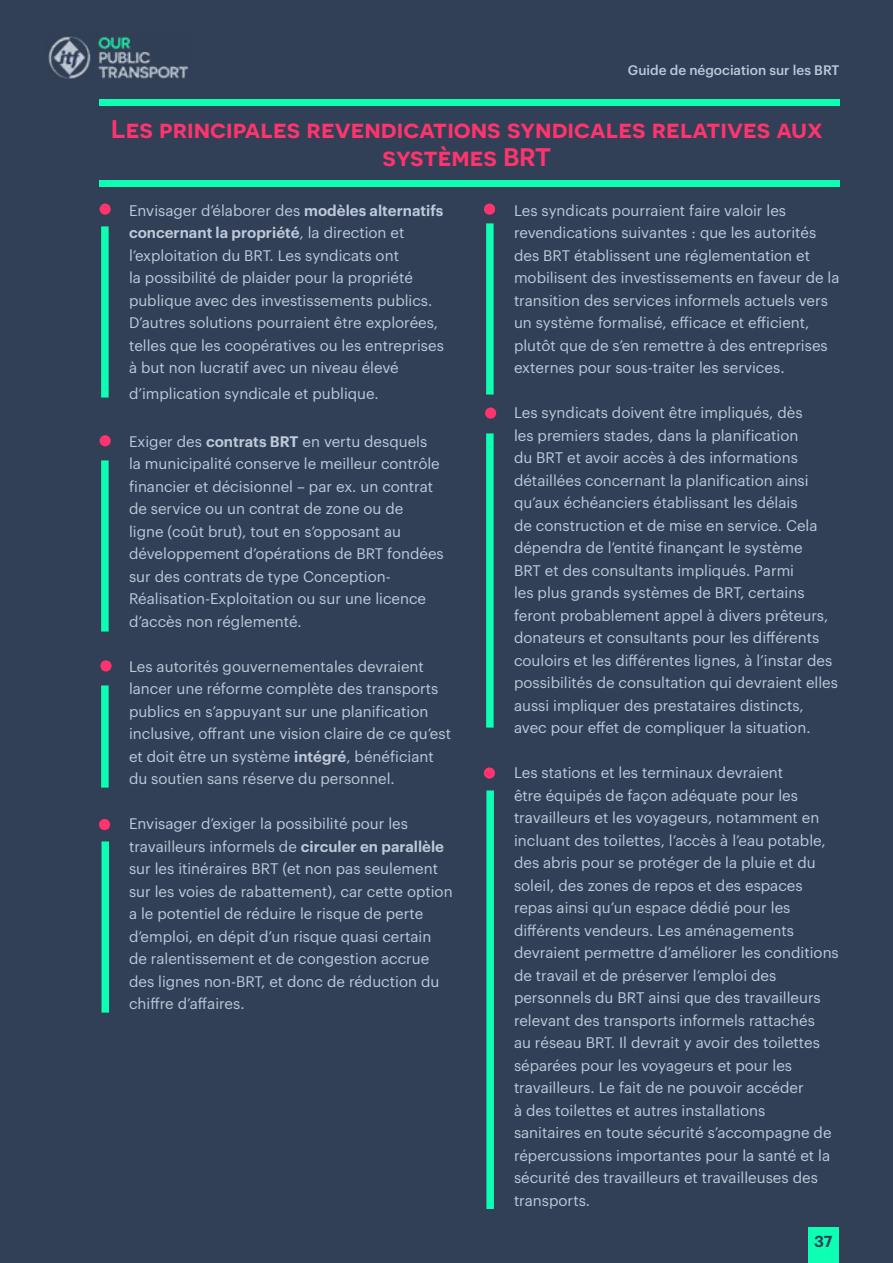
<style>
.page{position:relative;width:893px;height:1263px;background:#314056}
.page>*{position:absolute;margin:0;border:0;box-sizing:border-box;transform-origin:0 0}
.t1{font:600 25.5px/28.5px "Novecentosanswide";color:#ff336d;text-align:center}
.t2{font:600 15.6px "Graphik";color:#314056}
.t3{font:15px/22.5px "Graphik";color:#bec9da}
.t4{font:500 13.5px "Graphik";color:#bec9da}
.s1{font-weight:600}
</style>
<div class="page">
<img style="left:48px;top:36px;width:141px;height:43px">
<div style="left:808px;top:1227px;width:31px;height:36px;background:#0dffb4"></div>
<div style="left:99px;top:180px;width:740px;height:6px;background:#0dffb4"></div>
<div style="left:99px;top:99px;width:740px;height:6px;background:#0dffb4"></div>
<div style="left:100px;top:204px;width:11px;height:11px;background:#ff336d;border-radius:50%"></div>
<div style="left:100px;top:435px;width:11px;height:11px;background:#ff336d;border-radius:50%"></div>
<div style="left:99px;top:819px;width:11px;height:11px;background:#ff336d;border-radius:50%"></div>
<div style="left:484px;top:204px;width:11px;height:11px;background:#ff336d;border-radius:50%"></div>
<div style="left:485px;top:407px;width:11px;height:12px;background:#ff336d;border-radius:50%"></div>
<div style="left:484px;top:767px;width:11px;height:12px;background:#ff336d;border-radius:50%"></div>
<div style="left:486px;top:790px;width:8px;height:419px;background:#0dffb4"></div>
<div style="left:101px;top:685px;width:8px;height:102px;background:#0dffb4"></div>
<div style="left:102px;top:841px;width:7px;height:171px;background:#0dffb4"></div>
<div style="left:101px;top:460px;width:8px;height:171px;background:#0dffb4"></div>
<div style="left:101px;top:226px;width:8px;height:171px;background:#0dffb4"></div>
<div style="left:486px;top:223px;width:8px;height:171px;background:#0dffb4"></div>
<div style="left:486px;top:433px;width:8px;height:294px;background:#0dffb4"></div>
<div style="left:100px;top:660px;width:12px;height:11px;background:#ff336d;border-radius:50%"></div>
<p class="t4" style="left:628px;top:60px;width:213px">Guide de négociation sur les BRT</p>
<h1 class="t1" style="left:111px;top:114px;width:713px">Les principales revendications syndicales relatives aux systèmes BRT</h1>
<p class="t3" style="left:514px;top:198px;width:327px">Les syndicats pourraient faire valoir les revendications suivantes : que les autorités des BRT établissent une réglementation et mobilisent des investissements en faveur de la transition des services informels actuels vers un système formalisé, efficace et efficient, plutôt que de s’en remettre à des entreprises externes pour sous-traiter les services.</p>
<p class="t3" style="left:514px;top:400px;width:326px">Les syndicats doivent être impliqués, dès<br>les premiers stades, dans la planification<br>du BRT et avoir accès à des informations détaillées concernant la planification ainsi qu’aux échéanciers établissant les délais<br>de construction et de mise en service. Cela dépendra de l’entité finançant le système<br>BRT et des consultants impliqués. Parmi<br>les plus grands systèmes de BRT, certains feront probablement appel à divers prêteurs, donateurs et consultants pour les différents couloirs et les différentes lignes, à l’instar des possibilités de consultation qui devraient elles aussi impliquer des prestataires distincts, avec pour effet de compliquer la situation.</p>
<p class="t3" style="left:514px;top:760px;width:326px">Les stations et les terminaux devraient<br>être équipés de façon adéquate pour les travailleurs et les voyageurs, notamment en incluant des toilettes, l’accès à l’eau potable, des abris pour se protéger de la pluie et du soleil, des zones de repos et des espaces repas ainsi qu’un espace dédié pour les différents vendeurs. Les aménagements devraient permettre d’améliorer les conditions de travail et de préserver l’emploi des personnels du BRT ainsi que des travailleurs relevant des transports informels rattachés<br>au réseau BRT. Il devrait y avoir des toilettes séparées pour les voyageurs et pour les travailleurs. Le fait de ne pouvoir accéder<br>à des toilettes et autres installations<br>sanitaires en toute sécurité s’accompagne de répercussions importantes pour la santé et la sécurité des travailleurs et travailleuses des transports.</p>
<p class="t3" style="left:129px;top:198px;width:316px">Envisager d’élaborer des <span class="s1">modèles alternatifs concernant la propriété</span>, la direction et l’exploitation du BRT. Les syndicats ont<br>la possibilité de plaider pour la propriété publique avec des investissements publics.<br>D’autres solutions pourraient être explorées, telles que les coopératives ou les entreprises à but non lucratif avec un niveau élevé</p>
<p class="t3" style="left:129px;top:381px;width:251px">d’implication syndicale et publique.</p>
<p class="t3" style="left:129px;top:429px;width:316px">Exiger des <span class="s1">contrats BRT</span> en vertu desquels<br>la municipalité conserve le meilleur contrôle financier et décisionnel – par ex. un contrat de service ou un contrat de zone ou de<br>ligne (coût brut), tout en s’opposant au développement d’opérations de BRT fondées sur des contrats de type Conception-Réalisation-Exploitation ou sur une licence d’accès non réglementé.</p>
<p class="t3" style="left:129px;top:654px;width:324px">Les autorités gouvernementales devraient lancer une réforme complète des transports publics en s’appuyant sur une planification inclusive, offrant une vision claire de ce qu’est et doit être un système <span class="s1">intégré</span>, bénéficiant du soutien sans réserve du personnel.</p>
<p class="t3" style="left:129px;top:811px;width:325px">Envisager d’exiger la possibilité pour les travailleurs informels de <span class="s1">circuler en parallèle </span>sur les itinéraires BRT (et non pas seulement sur les voies de rabattement), car cette option a le potentiel de réduire le risque de perte d’emploi, en dépit d’un risque quasi certain de ralentissement et de congestion accrue des lignes non-BRT, et donc de réduction du chiffre d’affaires.</p>
<p class="t2" style="left:814px;top:1230px;width:20px">37</p>
</div>
